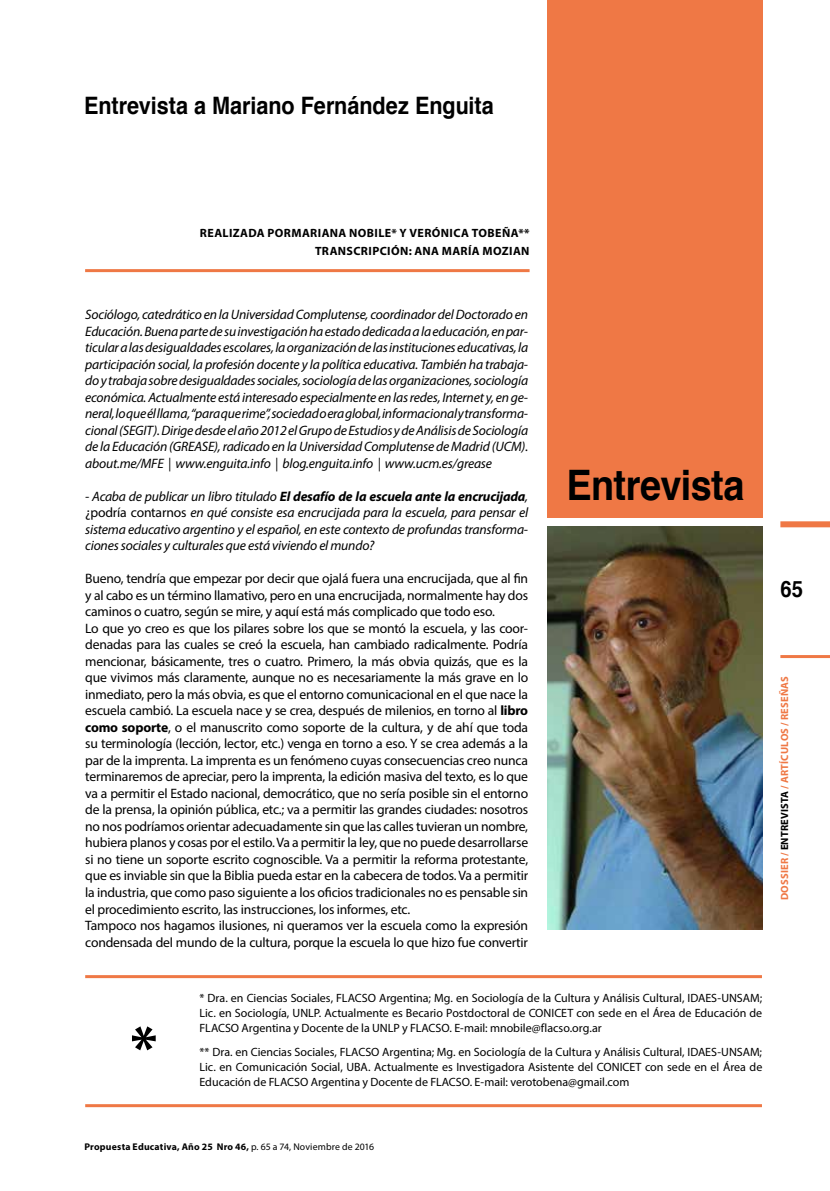
<style>
.page{position:relative;width:830px;height:1191px;background:#fff}
.page>*{position:absolute;margin:0;border:0;box-sizing:border-box;transform-origin:0 0}
.t1{font:700 42px "Helvetica";letter-spacing:-.015em;color:#000;scale:.9 1}
.t2{font:700 24px "Helvetica";color:#000;scale:.9 1}
.t3{font:700 22.5px "Helvetica";color:#000;scale:.9 1}
.t4{font:13.65px/16.5px "Myriad Pro";letter-spacing:-.015em;color:#000}
.t5{font:italic 13.65px/16.5px "Myriad Pro";letter-spacing:-.015em;color:#000;text-align:justify}
.t6{font:12px/15px "Myriad Pro";letter-spacing:-.005em;color:#000;text-align:justify}
.t7{font:700 12px/17.5px "Myriad Pro";letter-spacing:.035em;color:#000;text-align:right}
.t8{font:700 10.5px "Myriad Pro";letter-spacing:.015em;color:#ef7845}
.t9{font:700 9.75px "Myriad Pro";letter-spacing:.02em;color:#000}
.s1{font-weight:700}
.s2{font-style:normal}
.s3{color:#000}
.s4{font-weight:400}
</style>
<div class="page">
<hr style="left:780px;top:655px;width:49px;height:3px;background:#ef7845">
<div style="left:780px;top:521px;width:49px;height:6px;background:#ef7845"></div>
<div style="left:547px;top:0;width:215px;height:518px;background:#ef7845"></div>
<hr style="left:85px;top:975px;width:676px;height:3px;background:#ef7845">
<hr style="left:85px;top:1104px;width:676px;height:3px;background:#ef7845">
<svg style="left:132px;top:1026px;width:24px;height:24px"></svg>
<img style="left:547px;top:526px;width:215px;height:403px">
<hr style="left:85px;top:269px;width:444px;height:3px;background:#ef7845">
<h2 class="t2" style="left:84px;top:86px;width:456px">Entrevista a Mariano Fernández Enguita</h2>
<p class="t7" style="left:200px;top:224px;width:331px">REALIZADA PORMARIANA NOBILE* Y VERÓNICA TOBEÑA**<br>TRANSCRIPCIÓN: ANA MARÍA MOZIAN</p>
<p class="t5" style="left:85px;top:306px;width:444px">Sociólogo, catedrático en la Universidad Complutense, coordinador del Doctorado en Educación. Buena parte de su investigación ha estado dedicada a la educación, en par&shy;ticular a las desigualdades escolares, la organización de las instituciones educativas, la participación social, la profesión docente y la política educativa. También ha trabaja&shy;do y trabaja sobre desigualdades sociales, sociología de las organizaciones, sociología económica. Actualmente está interesado especialmente en las redes, Internet y, en ge&shy;neral, lo que él llama, “para que rime”, sociedad o era global, informacional y transforma&shy;cional (SEGIT). Dirige desde el año 2012 el Grupo de Estudios y de Análisis de Sociología de la Educación (GREASE), radicado en la Universidad Complutense de Madrid (UCM). about.me/MFE | www.enguita.info | blog.enguita.info | www.ucm.es/grease</p>
<p class="t5" style="left:85px;top:488px;width:444px">- Acaba de publicar un libro titulado <span class="s1">El desafío de la escuela ante la encrucijada</span>, <span class="s2">¿podría contarnos</span> en qué consiste esa encrucijada para la escuela, para pensar el sistema educativo argentino y el español, en este contexto de profundas transforma&shy;ciones sociales y culturales que está viviendo el mundo?</p>
<p class="t4" style="left:85px;top:570px;width:444px">Bueno, tendría que empezar por decir que ojalá fuera una encrucijada, que al fin y al cabo es un término llamativo, pero en una encrucijada, normalmente hay dos caminos o cuatro, según se mire, y aquí está más complicado que todo eso.<br>Lo que yo creo es que los pilares sobre los que se montó la escuela, y las coor&shy;denadas para las cuales se creó la escuela, han cambiado radicalmente. Podría mencionar, básicamente, tres o cuatro. Primero, la más obvia quizás, que es la que vivimos más claramente, aunque no es necesariamente la más grave en lo inmediato, pero la más obvia, es que el entorno comunicacional en el que nace la escuela cambió. La escuela nace y se crea, después de milenios, en torno al <span class="s1">libro como soporte</span>, o el manuscrito como soporte de la cultura, y de ahí que toda su terminología (lección, lector, etc.) venga en torno a eso. Y se crea además a la par de la imprenta. La imprenta es un fenómeno cuyas consecuencias creo nunca terminaremos de apreciar, pero la imprenta, la edición masiva del texto, es lo que va a permitir el Estado nacional, democrático, que no sería posible sin el entorno de la prensa, la opinión pública, etc.; va a permitir las grandes ciudades: nosotros no nos podríamos orientar adecuadamente sin que las calles tuvieran un nombre, hubiera planos y cosas por el estilo. Va a permitir la ley, que no puede desarrollarse si no tiene un soporte escrito cognoscible. Va a permitir la reforma protestante, que es inviable sin que la Biblia pueda estar en la cabecera de todos. Va a permitir la industria, que como paso siguiente a los oficios tradicionales no es pensable sin el procedimiento escrito, las instrucciones, los informes, etc.<br>Tampoco nos hagamos ilusiones, ni queramos ver la escuela como la expresión condensada del mundo de la cultura, porque la escuela lo que hizo fue convertir</p>
<h1 class="t1" style="left:566px;top:451px;width:199px">Entrevista</h1>
<h3 class="t3" style="left:780px;top:571px;width:27px">65</h3>
<p class="t8" style="left:777px;top:900px;width:225px;rotate:-90deg">DOSSIER / <span class="s3">ENTREVISTA</span> / ARTÍCULOS / RESEÑAS</p>
<p class="t6" style="left:199px;top:990px;width:564px">* Dra. en Ciencias Sociales, FLACSO Argentina; Mg. en Sociología de la Cultura y Análisis Cultural, IDAES-UNSAM; Lic. en Sociología, UNLP. Actualmente es Becario Postdoctoral de CONICET con sede en el Área de Educación de FLACSO Argentina y Docente de la UNLP y FLACSO. E-mail: mnobile@flacso.org.ar</p>
<p class="t6" style="left:199px;top:1044px;width:564px">** Dra. en Ciencias Sociales, FLACSO Argentina; Mg. en Sociología de la Cultura y Análisis Cultural, IDAES-UNSAM; Lic. en Comunicación Social, UBA. Actualmente es Investigadora Asistente del CONICET con sede en el Área de Educación de FLACSO Argentina y Docente de FLACSO. E-mail: verotobena@gmail.com</p>
<p class="t9" style="left:84px;top:1140px;width:291px">Propuesta Educativa, Año 25 Nro 46, <span class="s4">p. 65 a 74, Noviembre de 2016</span></p>
</div>
